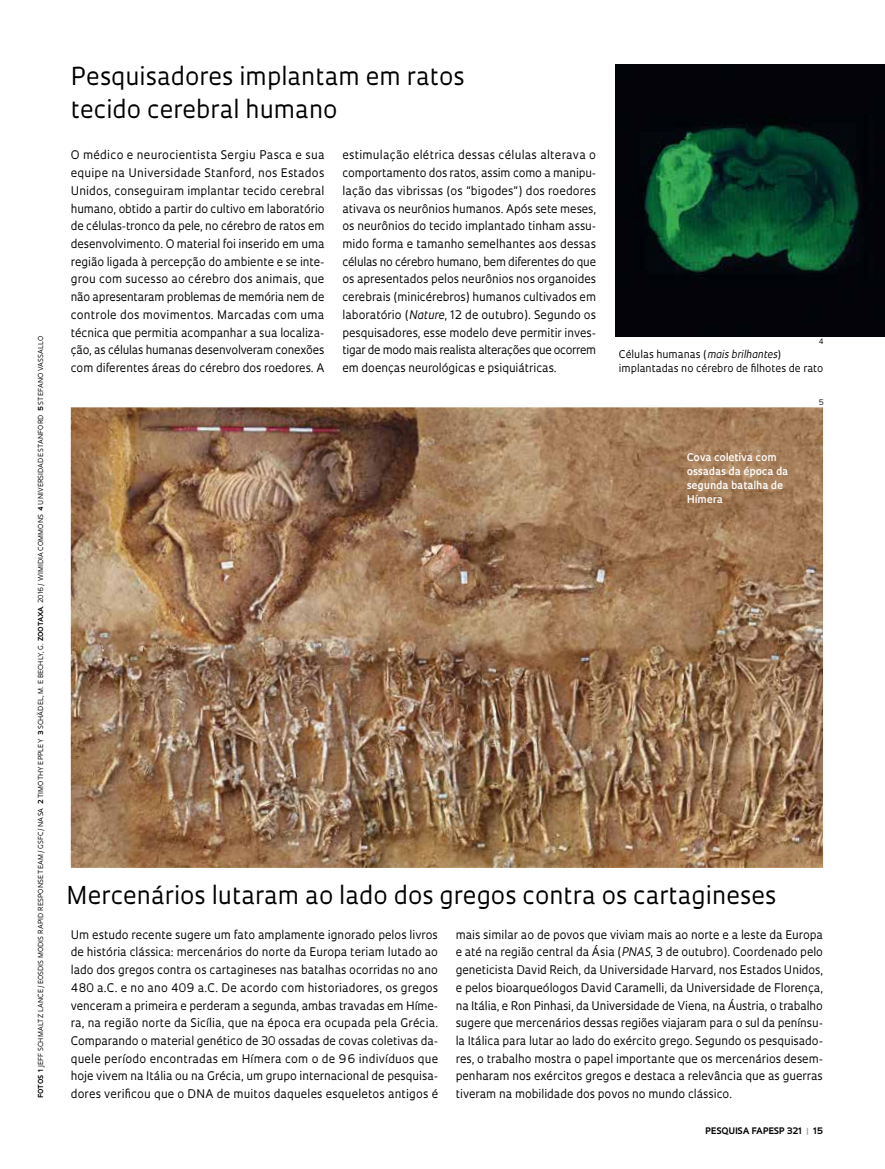
<style>
.page{position:relative;width:885px;height:1169px;background:#fff}
.page>*{position:absolute;margin:0;border:0;box-sizing:border-box;transform-origin:0 0}
.t1{font:24px/33px "Oculum";color:#000}
.t2{font:11.55px/17.7px "Oculum";letter-spacing:-.005em;color:#000;text-align:justify}
.t3{font:10.35px/14.1px "Oculum";color:#000}
.t4{font:600 10.35px/14.1px "Oculum";color:#fff}
.t5{font:700 8.7px "Oculum";letter-spacing:.005em;color:#000}
.t6{font:7.35px "Oculum";color:#000}
.t7{font:6.75px "Oculum";letter-spacing:.015em;color:#000}
.s1{font-weight:700}
.s2{font-style:italic}
.s3{color:#9d9d9c}
</style>
<div class="page">
<img style="left:71px;top:407px;width:752px;height:461px">
<img style="left:616px;top:64px;width:269px;height:272px">
<p class="t7" style="left:36px;top:1098px;width:764px;rotate:-90deg"><span class="s1">FOTOS 1</span> JEFF SCHMALTZ LANCE/EOSDIS MODIS RAPID RESPONSE TEAM/ GSFC/NASA <span class="s1">2</span> TIMOTHY EPPLEY <span class="s1">3</span> SCHÄDEL, M. E BECHLY, G. <span class="s1">ZOOTAXA</span>. 2016/WIMIDIA COMMONS <span class="s1">4</span> UNIVERSIDADE STANFORD <span class="s1">5</span> STEFANO VASSALLO</p>
<h1 class="t1" style="left:71px;top:58px;width:395px">Pesquisadores implantam em ratos tecido cerebral humano</h1>
<p class="t2" style="left:71px;top:146px;width:255px">O médico e neurocientista Sergiu Pasca e sua equipe na Universidade Stanford, nos Estados Unidos, conseguiram implantar tecido cerebral humano, obtido a partir do cultivo em laboratório de células-tronco da pele, no cérebro de ratos em desenvolvimento. O material foi inserido em uma região ligada à percepção do ambiente e se inte&shy;grou com sucesso ao cérebro dos animais, que não apresentaram problemas de memória nem de controle dos movimentos. Marcadas com uma técnica que permitia acompanhar a sua localiza&shy;ção, as células humanas desenvolveram conexões com diferentes áreas do cérebro dos roedores. A</p>
<p class="t2" style="left:342px;top:146px;width:255px">estimulação elétrica dessas células alterava o comportamento dos ratos, assim como a manipu&shy;lação das vibrissas (os “bigodes”) dos roedores ativava os neurônios humanos. Após sete meses, os neurônios do tecido implantado tinham assu&shy;mido forma e tamanho semelhantes aos dessas células no cérebro humano, bem diferentes do que os apresentados pelos neurônios nos organoides cerebrais (minicérebros) humanos cultivados em laboratório (<span class="s2">Nature</span>, 12 de outubro). Segundo os pesquisadores, esse modelo deve permitir inves&shy;tigar de modo mais realista alterações que ocorrem em doenças neurológicas e psiquiátricas.</p>
<p class="t6" style="left:819px;top:336px;width:6px">4</p>
<p class="t3" style="left:619px;top:347px;width:206px">Células humanas (<span class="s2">mais brilhantes</span>) implantadas no cérebro de filhotes de rato</p>
<p class="t4" style="left:687px;top:449px;width:103px">Cova coletiva com ossadas da época da segunda batalha de<br>Hímera</p>
<p class="t6" style="left:819px;top:397px;width:7px">5</p>
<h1 class="t1" style="left:66px;top:877px;width:711px">Mercenários lutaram ao lado dos gregos contra os cartagineses</h1>
<p class="t2" style="left:456px;top:925px;width:369px">mais similar ao de povos que viviam mais ao norte e a leste da Europa e até na região central da Ásia (<span class="s2">PNAS</span>, 3 de outubro). Coordenado pelo geneticista David Reich, da Universidade Harvard, nos Estados Unidos, e pelos bioarqueólogos David Caramelli, da Universidade de Florença, na Itália, e Ron Pinhasi, da Universidade de Viena, na Áustria, o trabalho sugere que mercenários dessas regiões viajaram para o sul da penínsu&shy;la Itálica para lutar ao lado do exército grego. Segundo os pesquisado&shy;res, o trabalho mostra o papel importante que os mercenários desem&shy;penharam nos exércitos gregos e destaca a relevância que as guerras tiveram na mobilidade dos povos no mundo clássico.</p>
<p class="t2" style="left:71px;top:925px;width:369px">Um estudo recente sugere um fato amplamente ignorado pelos livros de história clássica: mercenários do norte da Europa teriam lutado ao lado dos gregos contra os cartagineses nas batalhas ocorridas no ano 480 a.C. e no ano 409 a.C. De acordo com historiadores, os gregos venceram a primeira e perderam a segunda, ambas travadas em Híme&shy;ra, na região norte da Sicília, que na época era ocupada pela Grécia.<br>Comparando o material genético de 30 ossadas de covas coletivas da&shy;quele período encontradas em Hímera com o de 96 indivíduos que hoje vivem na Itália ou na Grécia, um grupo internacional de pesquisa&shy;dores verificou que o DNA de muitos daqueles esqueletos antigos é</p>
<p class="t5" style="left:705px;top:1124px;width:119px">PESQUISA FAPESP 321 <span class="s3">|</span> 15</p>
</div>
